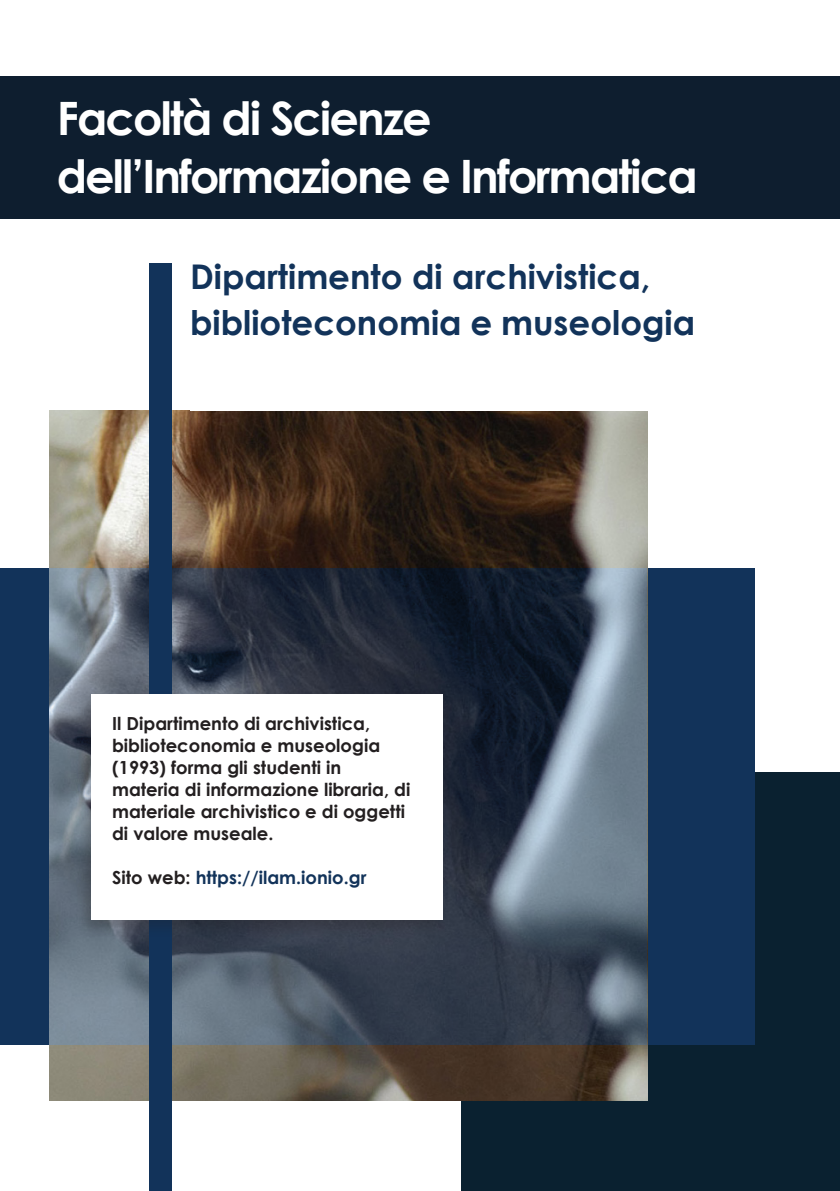
<style>
.page{position:relative;width:840px;height:1191px;background:#fff}
.page>*{position:absolute;margin:0;border:0;box-sizing:border-box;transform-origin:0 0}
.dpt_title{font:700 46px/58px "Century Gothic";letter-spacing:-.04em;color:#fff}
.dpt_title-2{font:700 34px/46px "Century Gothic";color:#12335a}
.t1{font:700 18px/22px "Century Gothic";color:#231f20}
.t2{font:700 18px "Century Gothic";color:#12335a}
.s1{color:#231f20}
</style>
<div class="page">
<div style="left:461px;top:772px;width:378px;height:419px;background:#0a2130"></div>
<div style="left:0;top:568px;width:754px;height:477px;background:#12335a"></div>
<img style="left:50px;top:410px;width:596px;height:690px">
<svg style="left:50px;top:568px;width:596px;height:477px;background:#475361"></svg>
<div style="left:149px;top:264px;width:22px;height:927px;background:#12335a"></div>
<div style="left:0;top:76px;width:839px;height:143px;background:#0e1e2f"></div>
<div style="left:75px;top:690px;width:374px;height:248px;background:#231f20;opacity:.26"></div>
<div style="left:91px;top:694px;width:351px;height:225px;background:#fff"></div>
<p class="dpt_title" style="left:57px;top:87px;width:642px">Facoltà di Scienze dell’Informazione e Informatica</p>
<p class="dpt_title-2" style="left:190px;top:252px;width:506px">Dipartimento di archivistica, biblioteconomia e museologia</p>
<p class="t1" style="left:112px;top:712px;width:300px">Il Dipartimento di archivistica, biblioteconomia e museologia (1993) forma gli studenti in materia di informazione libraria, di materiale archivistico e di oggetti di valore museale.</p>
<p class="t2" style="left:112px;top:864px;width:256px"><span class="s1">Sito web:</span> https://ilam.ionio.gr</p>
</div>
